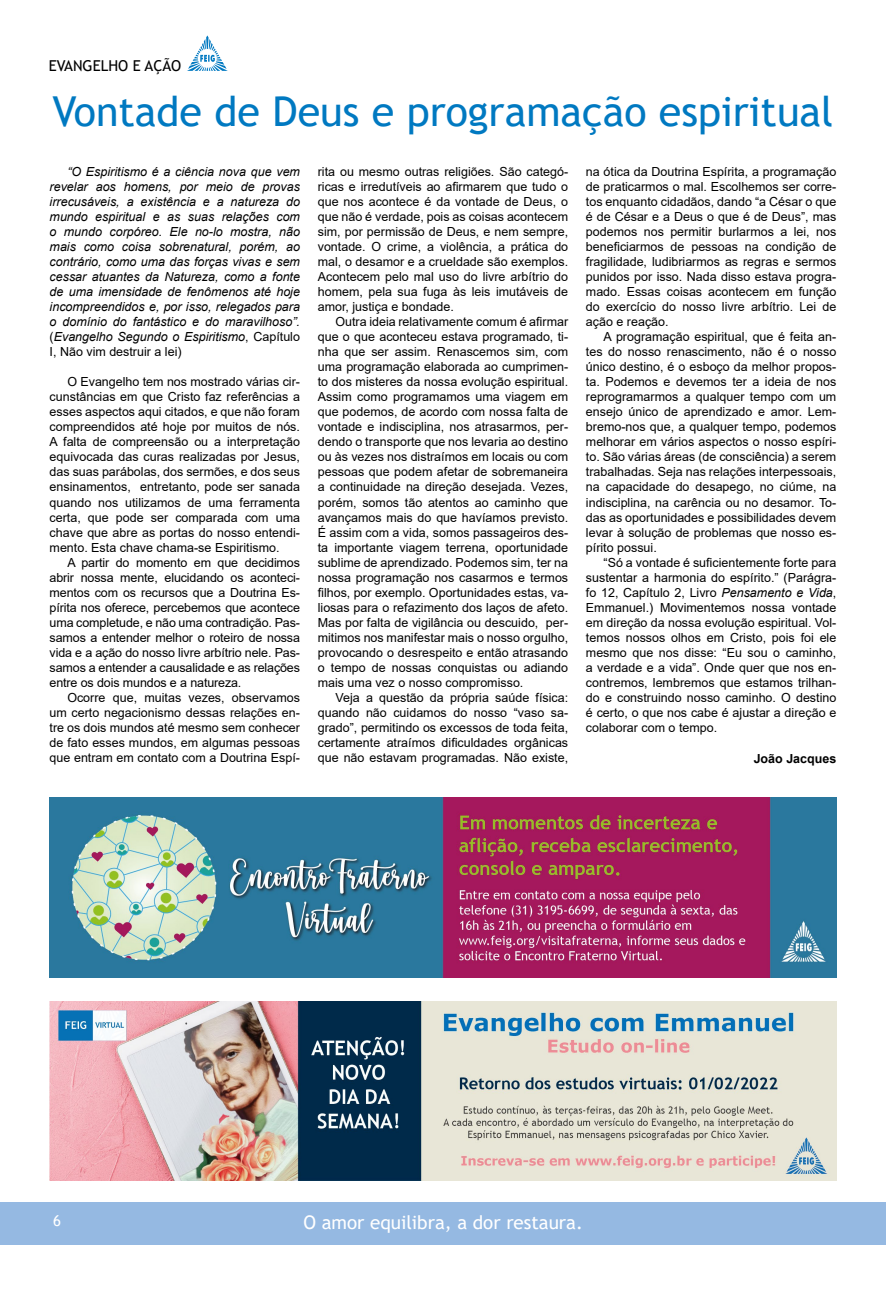
<style>
.page{position:relative;width:886px;height:1294px;background:#fff}
.page>*{position:absolute;margin:0;border:0;box-sizing:border-box;transform-origin:0 0}
.t1{font:41.25px "Trebuchet MS";color:#0079c1}
.t2{font:18.75px "Trebuchet MS";color:#fff}
.t3{font:15px "Trebuchet MS";color:#000}
.t4{font:15px "Trebuchet MS";color:#fff}
.t5{font:12.5px/15px "Arial";color:#000;text-align:justify}
.t6{font:italic 12.5px/15px "Arial";color:#000;text-align:justify}
.t7{font:700 12.5px "Arial";color:#000}
.s1{font-style:normal}
.s2{font-style:italic}
</style>
<div class="page">
<svg style="left:187px;top:35px;width:41px;height:36px"></svg>
<div style="left:0;top:1201px;width:886px;height:43px;background:#95b9e2"></div>
<img style="left:49px;top:1001px;width:787px;height:179px">
<img style="left:50px;top:797px;width:786px;height:180px">
<p class="t3" style="left:49px;top:56px;width:134px">EVANGELHO E AÇÃO</p>
<h1 class="t1" style="left:52px;top:85px;width:782px">Vontade de Deus e programação espiritual</h1>
<p class="t6" style="left:50px;top:165px;width:252px;text-indent:18px">“O Espiritismo é a ciê ncia nova que vem revelar aos homens, por meio de provas irrecusáveis, a existê ncia e a natureza do mundo espiritual e as suas relações com o mundo corpóreo. Ele no-lo mostra, não mais como coisa sobrenatural, porém, ao contrário, como uma das forças vivas e sem cessar atuantes da Natureza, como a fonte de uma imensidade de fenômenos até hoje incompreendidos e, por isso, relegados para o domínio do fantástico e do maravilhoso”. <span class="s1">(</span>Evangelho Segundo o Espiritismo<span class="s1">, Capítulo I, Não vim destruir a lei)</span></p>
<p class="t5" style="left:50px;top:374px;width:252px;text-indent:18px">O Evangelho tem nos mostrado várias cir&shy;cunstâncias em que Cristo faz referências a esses aspectos aqui citados, e que não foram compreendidos até hoje por muitos de nós.<br>A falta de compreensão ou a interpretação equivocada das curas realizadas por Jesus, das suas parábolas, dos sermões, e dos seus ensinamentos, entretanto, pode ser sanada quando nos utilizamos de uma ferramenta certa, que pode ser comparada com uma chave que abre as portas do nosso entendi&shy;mento. Esta chave chama-se Espiritismo.</p>
<p class="t5" style="left:50px;top:554px;width:252px;text-indent:18px">A partir do momento em que decidimos abrir nossa mente, elucidando os aconteci&shy;mentos com os recursos que a Doutrina Es&shy;pírita nos oferece, percebemos que acontece uma completude, e não uma contradição. Pas&shy;samos a entender melhor o roteiro de nossa vida e a ação do nosso livre arbítrio nele. Pas&shy;samos a entender a causalidade e as relações entre os dois mundos e a natureza.</p>
<p class="t5" style="left:50px;top:689px;width:252px;text-indent:18px">Ocorre que, muitas vezes, observamos um certo negacionismo dessas relações en&shy;tre os dois mundos até mesmo sem conhecer de fato esses mundos, em algumas pessoas que entram em contato com a Doutrina Espí-</p>
<p class="t5" style="left:318px;top:164px;width:252px">rita ou mesmo outras religiões. São categó&shy;ricas e irredutíveis ao afirmarem que tudo o que nos acontece é da vontade de Deus, o que não é verdade, pois as coisas acontecem sim, por permissão de Deus, e nem sempre, vontade. O crime, a violência, a prática do mal, o desamor e a crueldade são exemplos.<br>Acontecem pelo mal uso do livre arbítrio do homem, pela sua fuga às leis imutáveis de amor, justiça e bondade.</p>
<p class="t5" style="left:318px;top:314px;width:252px;text-indent:18px">Outra ideia relativamente comum é afirmar que o que aconteceu estava programado, ti&shy;nha que ser assim. Renascemos sim, com uma programação elaborada ao cumprimen&shy;to dos misteres da nossa evolução espiritual.<br>Assim como programamos uma viagem em que podemos, de acordo com nossa falta de vontade e indisciplina, nos atrasarmos, per&shy;dendo o transporte que nos levaria ao destino ou às vezes nos distraímos em locais ou com pessoas que podem afetar de sobremaneira a continuidade na direção desejada. Vezes, porém, somos tão atentos ao caminho que avançamos mais do que havíamos previsto.<br>É assim com a vida, somos passageiros des&shy;ta importante viagem terrena, oportunidade sublime de aprendizado. Podemos sim, ter na nossa programação nos casarmos e termos filhos, por exemplo. Oportunidades estas, va&shy;liosas para o refazimento dos laços de afeto.<br>Mas por falta de vigilância ou descuido, per&shy;mitimos nos manifestar mais o nosso orgulho, provocando o desrespeito e então atrasando o tempo de nossas conquistas ou adiando mais uma vez o nosso compromisso.</p>
<p class="t5" style="left:318px;top:689px;width:252px;text-indent:18px">Veja a questão da própria saúde física: quando não cuidamos do nosso “vaso sa&shy;grado”, permitindo os excessos de toda feita, certamente atraímos dificuldades orgânicas que não estavam programadas. Não existe,</p>
<p class="t5" style="left:586px;top:164px;width:252px">na ótica da Doutrina Espírita, a programação de praticarmos o mal. Escolhemos ser corre&shy;tos enquanto cidadãos, dando “a César o que é de César e a Deus o que é de Deus”, mas podemos nos permitir burlarmos a lei, nos beneficiarmos de pessoas na condição de fragilidade, ludibriarmos as regras e sermos punidos por isso. Nada disso estava progra&shy;mado. Essas coisas acontecem em função do exercício do nosso livre arbítrio. Lei de ação e reação.</p>
<p class="t5" style="left:586px;top:329px;width:252px;text-indent:18px">A programação espiritual, que é feita an&shy;tes do nosso renascimento, não é o nosso único destino, é o esboço da melhor propos&shy;ta. Podemos e devemos ter a ideia de nos reprogramarmos a qualquer tempo com um ensejo único de aprendizado e amor. Lem&shy;bremo-nos que, a qualquer tempo, podemos melhorar em vários aspectos o nosso espíri&shy;to. São várias áreas (de consciência) a serem trabalhadas. Seja nas relações interpessoais, na capacidade do desapego, no ciúme, na indisciplina, na carência ou no desamor. To&shy;das as oportunidades e possibilidades devem levar à solução de problemas que nosso es&shy;pírito possui.</p>
<p class="t5" style="left:586px;top:554px;width:252px;text-indent:18px">“Só a vontade é suficientemente forte para sustentar a harmonia do espírito.” (Parágra&shy;fo 12, Capítulo 2, Livro <span class="s2">Pensamento e Vida</span>, Emmanuel.) Movimentemos nossa vontade em direção da nossa evolução espiritual. Vol&shy;temos nossos olhos em Cristo, pois foi ele mesmo que nos disse: “Eu sou o caminho, a verdade e a vida”. Onde quer que nos en&shy;contremos, lembremos que estamos trilhan&shy;do e construindo nosso caminho. O destino é certo, o que nos cabe é ajustar a direção e colaborar com o tempo.</p>
<p class="t7" style="left:754px;top:750px;width:84px">João Jacques</p>
<p class="t4" style="left:53px;top:1211px;width:9px">6</p>
<h2 class="t2" style="left:303px;top:1210px;width:281px">O amor equilibra, a dor restaura.</h2>
</div>
